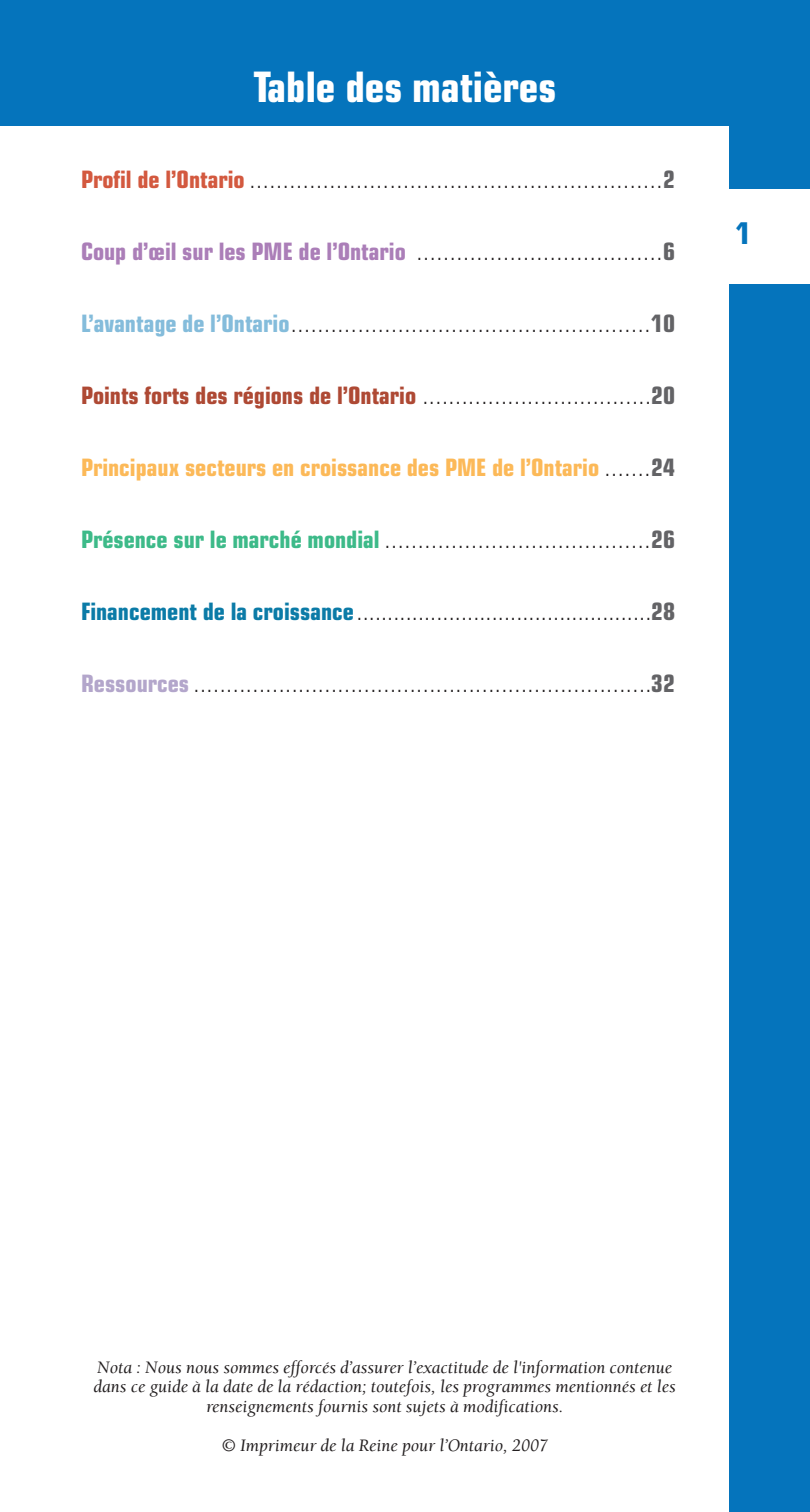
<style>
.page{position:relative;width:810px;height:1512px;background:#fff}
.page>*{position:absolute;margin:0;border:0;box-sizing:border-box;transform-origin:0 0}
.t1{font:700 condensed 42px "Eurostile LT";color:#fff}
.t2{font:700 condensed 30px "Eurostile LT";color:#0574bc}
.t3{font:condensed 24px "Eurostile LT";color:#231f20}
.t4{font:700 condensed 24px "Eurostile LT";color:#fcb958}
.t5{font:italic 18px/19.5px "Berkeley LT";color:#231f20;text-align:center}
.s1{font-weight:700;color:#d3593f}
.s2{font-weight:700;color:#636366}
.s3{font-weight:700;color:#ab7eb8}
.s4{font-weight:700;color:#84bcdb}
.s5{font-weight:700;color:#ae4934}
.s6{font-weight:400;color:#231f20}
.s7{color:#636366}
.s8{font-weight:700;color:#3dba89}
.s9{font-weight:700;color:#0b7ba7}
.s10{font-weight:700;color:#b3a6cb}
</style>
<div class="page">
<div style="left:729px;top:0;width:81px;height:1512px;background:#0574bc"></div>
<div style="left:729px;top:189px;width:81px;height:94px;background:#fff"></div>
<div style="left:0;top:0;width:810px;height:126px;background:#0574bc"></div>
<h1 class="t1" style="left:254px;top:72px;width:304px">Table des matières</h1>
<p class="t3" style="left:81px;top:171px;width:595px"><span class="s1">Profil de l’Ontario</span> ..............................................................<span class="s2">2</span></p>
<p class="t3" style="left:81px;top:243px;width:595px"><span class="s3">Coup d’œil sur les PME de l’Ontario</span> .....................................<span class="s2">6</span></p>
<p class="t3" style="left:81px;top:315px;width:595px"><span class="s4">L’avantage de l’Ontario</span>......................................................<span class="s2">10</span></p>
<p class="t3" style="left:81px;top:387px;width:595px"><span class="s5">Points forts des régions de l’Ontario</span> ...................................<span class="s2">20</span></p>
<p class="t4" style="left:81px;top:459px;width:595px">Principaux secteurs en croissance des PME de l’Ontario <span class="s6">.......</span><span class="s7">24</span></p>
<p class="t3" style="left:81px;top:531px;width:595px"><span class="s8">Présence sur le marché mondial</span> ........................................<span class="s2">26</span></p>
<p class="t3" style="left:81px;top:603px;width:595px"><span class="s9">Financement de la croissance</span>................................................<span class="s2">28</span></p>
<p class="t3" style="left:81px;top:675px;width:595px"><span class="s10">Ressources</span> ......................................................................<span class="s2">32</span></p>
<p class="t2" style="left:736px;top:223px;width:16px">1</p>
<p class="t5" style="left:94px;top:1358px;width:584px">Nota : Nous nous sommes efforcés d’assurer l’exactitude de l'information contenue dans ce guide à la date de la rédaction; toutefois, les programmes mentionnés et les renseignements fournis sont sujets à modifications.</p>
<p class="t5" style="left:221px;top:1436px;width:328px">© Imprimeur de la Reine pour l’Ontario, 2007</p>
</div>
